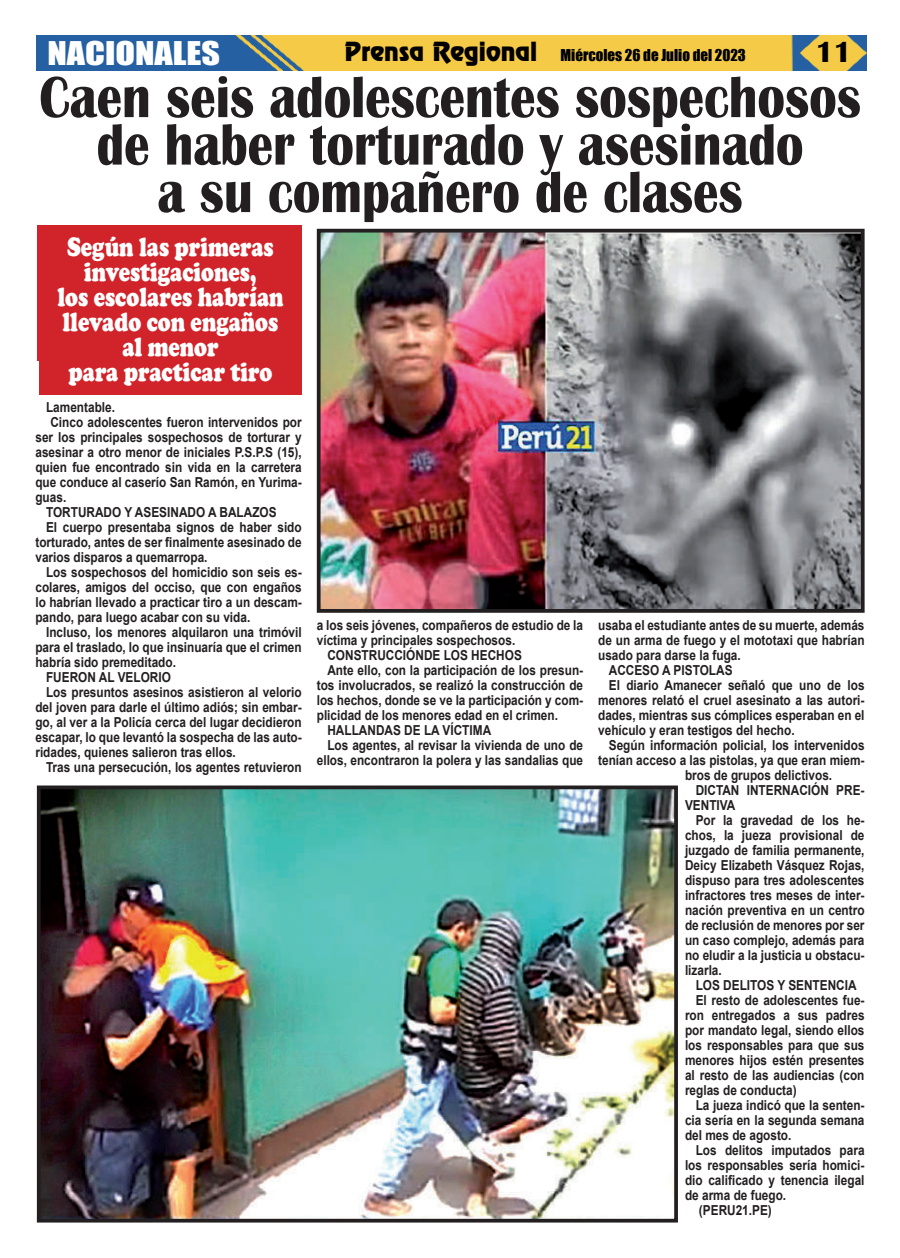
<style>
.page{position:relative;width:900px;height:1258px;background:#fff}
.page>*{position:absolute;margin:0;border:0;box-sizing:border-box;transform-origin:0 0}
.t1{font:700 60px/47.5px "Britannic";color:#231f20;text-align:center;scale:.85 1}
.t2{font:30px "Impact";color:#fff;scale:1.2 1}
.t3{font:700 30px "Britannic";color:#020000}
.t4{font:900 27.5px/25px "Cooper";color:#fff;text-align:center;scale:.78 1}
.t5{font:15px "Impact";color:#000}
.t6{font:700 13.75px "Arial";color:#231f20;scale:.86 1}
.s1{font-family:"Renfrew Normal";font-size:23.75px;color:#020000}
</style>
<div class="page">
<img style="left:37px;top:35px;width:830px;height:36px">
<div style="left:37px;top:225px;width:265px;height:136px;background:#d1232a"></div>
<div style="left:39px;top:238px;width:263px;height:157px;background:#d1232a"></div>
<img style="left:42px;top:790px;width:631px;height:427px">
<div style="left:37px;top:785px;width:641px;height:437px;border:4px solid #231f20"></div>
<img style="left:322px;top:234px;width:538px;height:374px">
<div style="left:317px;top:229px;width:548px;height:384px;border:4px solid #231f20"></div>
<h2 class="t2" style="left:47px;top:38px;width:145px">NACIONALES</h2>
<p class="t5" style="left:344px;top:47px;width:403px"><span class="s1">Prensa Regional</span> Miércoles 26 de Julio del 2023</p>
<h2 class="t3" style="left:815px;top:37px;width:38px">11</h2>
<h1 class="t1" style="left:39px;top:73px;width:968px">Caen seis adolescentes sospechosos de haber torturado y asesinado<br>a su compañero de clases</h1>
<h3 class="t4" style="left:57px;top:237px;width:292px">Según las primeras investigaciones,<br>los escolares habrían llevado con engaños al menor<br>para practicar tiro</h3>
<p class="t6" style="left:46px;top:398px;width:82px">Lamentable.</p>
<p class="t6" style="left:50px;top:417px;width:294px">Cinco adolescentes fueron intervenidos por</p>
<p class="t6" style="left:35px;top:432px;width:311px">ser los principales sospechosos de torturar y</p>
<p class="t6" style="left:35px;top:447px;width:311px">asesinar a otro menor de iniciales P.S.P.S (15),</p>
<p class="t6" style="left:35px;top:462px;width:311px">quien fue encontrado sin vida en la carretera</p>
<p class="t6" style="left:35px;top:477px;width:311px">que conduce al caserío San Ramón, en Yurima-</p>
<p class="t6" style="left:35px;top:492px;width:37px">guas.</p>
<p class="t6" style="left:46px;top:507px;width:270px">TORTURADO Y ASESINADO A BALAZOS</p>
<p class="t6" style="left:46px;top:518px;width:299px">El cuerpo presentaba signos de haber sido</p>
<p class="t6" style="left:35px;top:533px;width:311px">torturado, antes de ser finalmente asesinado de</p>
<p class="t6" style="left:35px;top:552px;width:202px">varios disparos a quemarropa.</p>
<p class="t6" style="left:46px;top:567px;width:299px">Los sospechosos del homicidio son seis es-</p>
<p class="t6" style="left:35px;top:578px;width:311px">colares, amigos del occiso, que con engaños</p>
<p class="t6" style="left:35px;top:593px;width:311px">lo habrían llevado a practicar tiro a un descam-</p>
<p class="t6" style="left:35px;top:608px;width:251px">pando, para luego acabar con su vida.</p>
<p class="t6" style="left:46px;top:627px;width:299px">Incluso, los menores alquilaron una trimóvil</p>
<p class="t6" style="left:35px;top:642px;width:311px">para el traslado, lo que insinuaría que el crimen</p>
<p class="t6" style="left:35px;top:653px;width:165px">habría sido premeditado.</p>
<p class="t6" style="left:46px;top:672px;width:147px">FUERON AL VELORIO</p>
<p class="t6" style="left:46px;top:687px;width:299px">Los presuntos asesinos asistieron al velorio</p>
<p class="t6" style="left:35px;top:698px;width:311px">del joven para darle el último adiós; sin embar-</p>
<p class="t6" style="left:35px;top:717px;width:311px">go, al ver a la Policía cerca del lugar decidieron</p>
<p class="t6" style="left:35px;top:732px;width:311px">escapar, lo que levantó la sospecha de las auto-</p>
<p class="t6" style="left:35px;top:747px;width:235px">ridades, quienes salieron tras ellos.</p>
<p class="t6" style="left:46px;top:762px;width:299px">Tras una persecución, los agentes retuvieron</p>
<p class="t6" style="left:317px;top:615px;width:311px">a los seis jóvenes, compañeros de estudio de la</p>
<p class="t6" style="left:317px;top:635px;width:232px">víctima y principales sospechosos.</p>
<p class="t6" style="left:327px;top:650px;width:228px">CONSTRUCCIÓNDE LOS HECHOS</p>
<p class="t6" style="left:327px;top:665px;width:299px">Ante ello, con la participación de los presun-</p>
<p class="t6" style="left:317px;top:680px;width:311px">tos involucrados, se realizó la construcción de</p>
<p class="t6" style="left:317px;top:695px;width:311px">los hechos, donde se ve la participación y com-</p>
<p class="t6" style="left:317px;top:710px;width:282px">plicidad de los menores edad en el crimen.</p>
<p class="t6" style="left:327px;top:725px;width:192px">HALLANDAS DE LA VÍCTIMA</p>
<p class="t6" style="left:327px;top:740px;width:299px">Los agentes, al revisar la vivienda de uno de</p>
<p class="t6" style="left:317px;top:755px;width:311px">ellos, encontraron la polera y las sandalias que</p>
<p class="t6" style="left:598px;top:615px;width:311px">usaba el estudiante antes de su muerte, además</p>
<p class="t6" style="left:598px;top:630px;width:311px">de un arma de fuego y el mototaxi que habrían</p>
<p class="t6" style="left:598px;top:650px;width:167px">usado para darse la fuga.</p>
<p class="t6" style="left:609px;top:665px;width:145px">ACCESO A PISTOLAS</p>
<p class="t6" style="left:609px;top:675px;width:299px">El diario Amanecer señaló que uno de los</p>
<p class="t6" style="left:598px;top:695px;width:311px">menores relató el cruel asesinato a las autori-</p>
<p class="t6" style="left:598px;top:705px;width:311px">dades, mientras sus cómplices esperaban en el</p>
<p class="t6" style="left:598px;top:725px;width:230px">vehículo y eran testigos del hecho.</p>
<p class="t6" style="left:609px;top:740px;width:299px">Según información policial, los intervenidos</p>
<p class="t6" style="left:598px;top:755px;width:311px">tenían acceso a las pistolas, ya que eran miem-</p>
<p class="t6" style="left:685px;top:765px;width:173px">bros de grupos delictivos.</p>
<p class="t6" style="left:696px;top:785px;width:198px">DICTAN INTERNACIÓN PRE-</p>
<p class="t6" style="left:685px;top:800px;width:60px">VENTIVA</p>
<p class="t6" style="left:696px;top:815px;width:198px">Por la gravedad de los he-</p>
<p class="t6" style="left:685px;top:830px;width:210px">chos, la jueza provisional de</p>
<p class="t6" style="left:685px;top:845px;width:210px">juzgado de familia permanente,</p>
<p class="t6" style="left:685px;top:855px;width:210px">Deicy Elizabeth Vásquez Rojas,</p>
<p class="t6" style="left:685px;top:875px;width:210px">dispuso para tres adolescentes</p>
<p class="t6" style="left:685px;top:890px;width:210px">infractores tres meses de inter-</p>
<p class="t6" style="left:685px;top:905px;width:210px">nación preventiva en un centro</p>
<p class="t6" style="left:685px;top:920px;width:210px">de reclusión de menores por ser</p>
<p class="t6" style="left:685px;top:935px;width:210px">un caso complejo, además para</p>
<p class="t6" style="left:685px;top:945px;width:210px">no eludir a la justicia u obstacu-</p>
<p class="t6" style="left:685px;top:965px;width:44px">lizarla.</p>
<p class="t6" style="left:696px;top:980px;width:189px">LOS DELITOS Y SENTENCIA</p>
<p class="t6" style="left:696px;top:995px;width:198px">El resto de adolescentes fue-</p>
<p class="t6" style="left:685px;top:1010px;width:210px">ron entregados a sus padres</p>
<p class="t6" style="left:685px;top:1025px;width:210px">por mandato legal, siendo ellos</p>
<p class="t6" style="left:685px;top:1035px;width:210px">los responsables para que sus</p>
<p class="t6" style="left:685px;top:1050px;width:210px">menores hijos estén presentes</p>
<p class="t6" style="left:685px;top:1070px;width:210px">al resto de las audiencias (con</p>
<p class="t6" style="left:685px;top:1085px;width:131px">reglas de conducta)</p>
<p class="t6" style="left:696px;top:1100px;width:198px">La jueza indicó que la senten-</p>
<p class="t6" style="left:685px;top:1115px;width:210px">cia sería en la segunda semana</p>
<p class="t6" style="left:685px;top:1130px;width:125px">del mes de agosto.</p>
<p class="t6" style="left:696px;top:1145px;width:198px">Los delitos imputados para</p>
<p class="t6" style="left:685px;top:1155px;width:210px">los responsables sería homici-</p>
<p class="t6" style="left:685px;top:1170px;width:210px">dio calificado y tenencia ilegal</p>
<p class="t6" style="left:685px;top:1190px;width:119px">de arma de fuego.</p>
<p class="t6" style="left:699px;top:1205px;width:86px">(PERU21.PE)</p>
</div>
